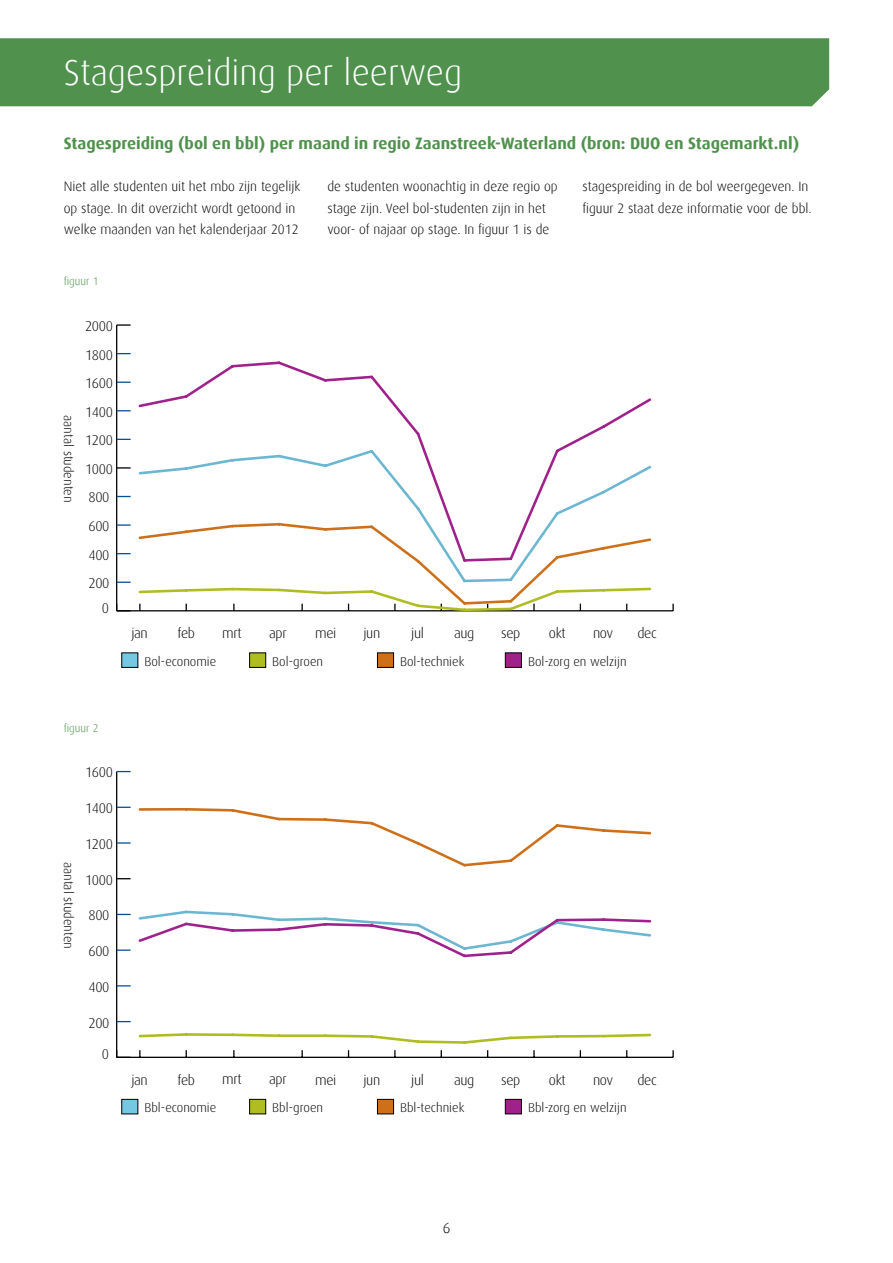
<style>
.page{position:relative;width:893px;height:1263px;background:#fff}
.page>*{position:absolute;margin:0;border:0;box-sizing:border-box;transform-origin:0 0}
.t1{font:300 36px "Dax";color:#fff}
.t2{font:700 16.5px "Dax";color:#4f914d}
.t3{font:300 15px "Dax";color:#000}
.t4{font:300 14.1px "Dax";letter-spacing:-.025em;color:#000}
.t5{font:300 13.5px/21.3px "Dax";color:#000}
.t6{font:300 12.9px "Dax";color:#000}
.t7{font:300 11.25px "Dax";color:#4f914d}
</style>
<div class="page">
<div style="left:0;top:38px;width:829px;height:68px;background:#4f914d"></div>
<div style="left:121px;top:652px;width:17px;height:16px;background:#75c8e4;border:1px solid #000"></div>
<div style="left:249px;top:652px;width:17px;height:16px;background:#afbc22;border:1px solid #000"></div>
<div style="left:377px;top:652px;width:17px;height:16px;background:#ce6f19;border:1px solid #000"></div>
<div style="left:505px;top:652px;width:17px;height:16px;background:#9f218b;border:1px solid #000"></div>
<hr style="left:117px;top:610px;width:556px;height:1px;background:#000">
<svg style="left:672px;top:604px;width:2px;height:7px"></svg>
<hr style="left:116px;top:325px;width:1px;height:286px;background:#000">
<svg style="left:117px;top:582px;width:14px;height:1px"></svg>
<svg style="left:117px;top:553px;width:14px;height:1px"></svg>
<svg style="left:117px;top:524px;width:14px;height:2px"></svg>
<svg style="left:117px;top:496px;width:14px;height:1px"></svg>
<svg style="left:117px;top:467px;width:14px;height:2px"></svg>
<svg style="left:117px;top:439px;width:14px;height:1px"></svg>
<svg style="left:117px;top:410px;width:14px;height:1px"></svg>
<svg style="left:117px;top:382px;width:14px;height:1px"></svg>
<svg style="left:117px;top:353px;width:14px;height:1px"></svg>
<svg style="left:117px;top:324px;width:14px;height:2px"></svg>
<svg style="left:137px;top:564px;width:516px;height:48px"></svg>
<svg style="left:138px;top:361px;width:514px;height:203px"></svg>
<div style="left:121px;top:1099px;width:17px;height:15px;background:#75c8e4;border:1px solid #000"></div>
<div style="left:249px;top:1099px;width:17px;height:15px;background:#afbc22;border:1px solid #000"></div>
<div style="left:377px;top:1099px;width:17px;height:15px;background:#ce6f19;border:1px solid #000"></div>
<div style="left:505px;top:1099px;width:17px;height:15px;background:#9f218b;border:1px solid #000"></div>
<hr style="left:117px;top:1057px;width:556px;height:1px;background:#000">
<svg style="left:672px;top:1050px;width:2px;height:7px"></svg>
<hr style="left:116px;top:771px;width:1px;height:286px;background:#000">
<svg style="left:116px;top:1050px;width:15px;height:8px"></svg>
<svg style="left:117px;top:1021px;width:14px;height:1px"></svg>
<svg style="left:117px;top:985px;width:14px;height:1px"></svg>
<svg style="left:117px;top:949px;width:14px;height:2px"></svg>
<svg style="left:117px;top:914px;width:14px;height:1px"></svg>
<svg style="left:117px;top:878px;width:14px;height:1px"></svg>
<svg style="left:117px;top:842px;width:14px;height:2px"></svg>
<svg style="left:117px;top:807px;width:14px;height:1px"></svg>
<svg style="left:117px;top:771px;width:14px;height:1px"></svg>
<svg style="left:137px;top:1033px;width:516px;height:24px"></svg>
<svg style="left:138px;top:808px;width:514px;height:59px"></svg>
<svg style="left:138px;top:910px;width:514px;height:48px"></svg>
<h1 class="t1" style="left:64px;top:53px;width:400px">Stagespreiding per leerweg</h1>
<p class="t2" style="left:64px;top:134px;width:737px">Stagespreiding (bol en bbl) per maand in regio Zaanstreek-Waterland (bron: DUO en Stagemarkt.nl)</p>
<p class="t5" style="left:64px;top:176px;width:238px">Niet alle studenten uit het mbo zijn tegelijk op stage. In dit overzicht wordt getoond in welke maanden van het kalenderjaar 2012</p>
<p class="t5" style="left:327px;top:176px;width:232px">de studenten woonachtig in deze regio op stage zijn. Veel bol-studenten zijn in het voor- of najaar op stage. In figuur 1 is de</p>
<p class="t5" style="left:583px;top:176px;width:231px">stagespreiding in de bol weergegeven. In figuur 2 staat deze informatie voor de bbl.</p>
<p class="t7" style="left:64px;top:275px;width:36px">figuur 1</p>
<p class="t4" style="left:85px;top:318px;width:29px">2000</p>
<p class="t4" style="left:85px;top:347px;width:29px">1800</p>
<p class="t6" style="left:76px;top:415px;width:89px;rotate:90deg">aantal studenten</p>
<p class="t4" style="left:85px;top:375px;width:29px">1600</p>
<p class="t4" style="left:85px;top:404px;width:29px">1400</p>
<p class="t4" style="left:85px;top:433px;width:29px">1200</p>
<p class="t4" style="left:85px;top:461px;width:29px">1000</p>
<p class="t4" style="left:88px;top:490px;width:22px">800</p>
<p class="t4" style="left:88px;top:518px;width:22px">600</p>
<p class="t4" style="left:88px;top:547px;width:22px">400</p>
<p class="t4" style="left:88px;top:575px;width:22px">200</p>
<p class="t4" style="left:102px;top:600px;width:9px">0</p>
<p class="t4" style="left:131px;top:625px;width:18px">jan</p>
<p class="t4" style="left:177px;top:625px;width:19px">feb</p>
<p class="t4" style="left:222px;top:625px;width:21px">mrt</p>
<p class="t4" style="left:269px;top:625px;width:19px">apr</p>
<p class="t4" style="left:315px;top:625px;width:23px">mei</p>
<p class="t4" style="left:363px;top:625px;width:18px">jun</p>
<p class="t4" style="left:411px;top:625px;width:14px">jul</p>
<p class="t4" style="left:454px;top:625px;width:22px">aug</p>
<p class="t4" style="left:501px;top:625px;width:21px">sep</p>
<p class="t4" style="left:549px;top:625px;width:18px">okt</p>
<p class="t4" style="left:593px;top:625px;width:22px">nov</p>
<p class="t6" style="left:144px;top:654px;width:73px">Bol-economie</p>
<p class="t6" style="left:272px;top:654px;width:52px">Bol-groen</p>
<p class="t6" style="left:400px;top:654px;width:66px">Bol-techniek</p>
<p class="t6" style="left:528px;top:654px;width:100px">Bol-zorg en welzijn</p>
<p class="t4" style="left:637px;top:625px;width:21px">dec</p>
<p class="t7" style="left:64px;top:722px;width:36px">figuur 2</p>
<p class="t4" style="left:85px;top:765px;width:29px">1600</p>
<p class="t4" style="left:85px;top:801px;width:29px">1400</p>
<p class="t6" style="left:76px;top:862px;width:89px;rotate:90deg">aantal studenten</p>
<p class="t4" style="left:85px;top:836px;width:29px">1200</p>
<p class="t4" style="left:85px;top:872px;width:29px">1000</p>
<p class="t4" style="left:88px;top:908px;width:22px">800</p>
<p class="t4" style="left:88px;top:943px;width:22px">600</p>
<p class="t4" style="left:88px;top:979px;width:22px">400</p>
<p class="t4" style="left:88px;top:1015px;width:22px">200</p>
<p class="t4" style="left:102px;top:1047px;width:9px">0</p>
<p class="t4" style="left:131px;top:1072px;width:18px">jan</p>
<p class="t4" style="left:177px;top:1072px;width:19px">feb</p>
<p class="t4" style="left:222px;top:1072px;width:21px">mrt</p>
<p class="t4" style="left:269px;top:1072px;width:19px">apr</p>
<p class="t4" style="left:315px;top:1072px;width:23px">mei</p>
<p class="t4" style="left:363px;top:1072px;width:18px">jun</p>
<p class="t4" style="left:411px;top:1072px;width:14px">jul</p>
<p class="t4" style="left:454px;top:1072px;width:22px">aug</p>
<p class="t4" style="left:501px;top:1072px;width:21px">sep</p>
<p class="t4" style="left:549px;top:1072px;width:18px">okt</p>
<p class="t4" style="left:593px;top:1072px;width:22px">nov</p>
<p class="t6" style="left:144px;top:1100px;width:73px">Bbl-economie</p>
<p class="t6" style="left:272px;top:1100px;width:52px">Bbl-groen</p>
<p class="t6" style="left:400px;top:1100px;width:66px">Bbl-techniek</p>
<p class="t6" style="left:528px;top:1100px;width:100px">Bbl-zorg en welzijn</p>
<p class="t4" style="left:637px;top:1072px;width:21px">dec</p>
<p class="t3" style="left:443px;top:1220px;width:9px">6</p>
</div>
